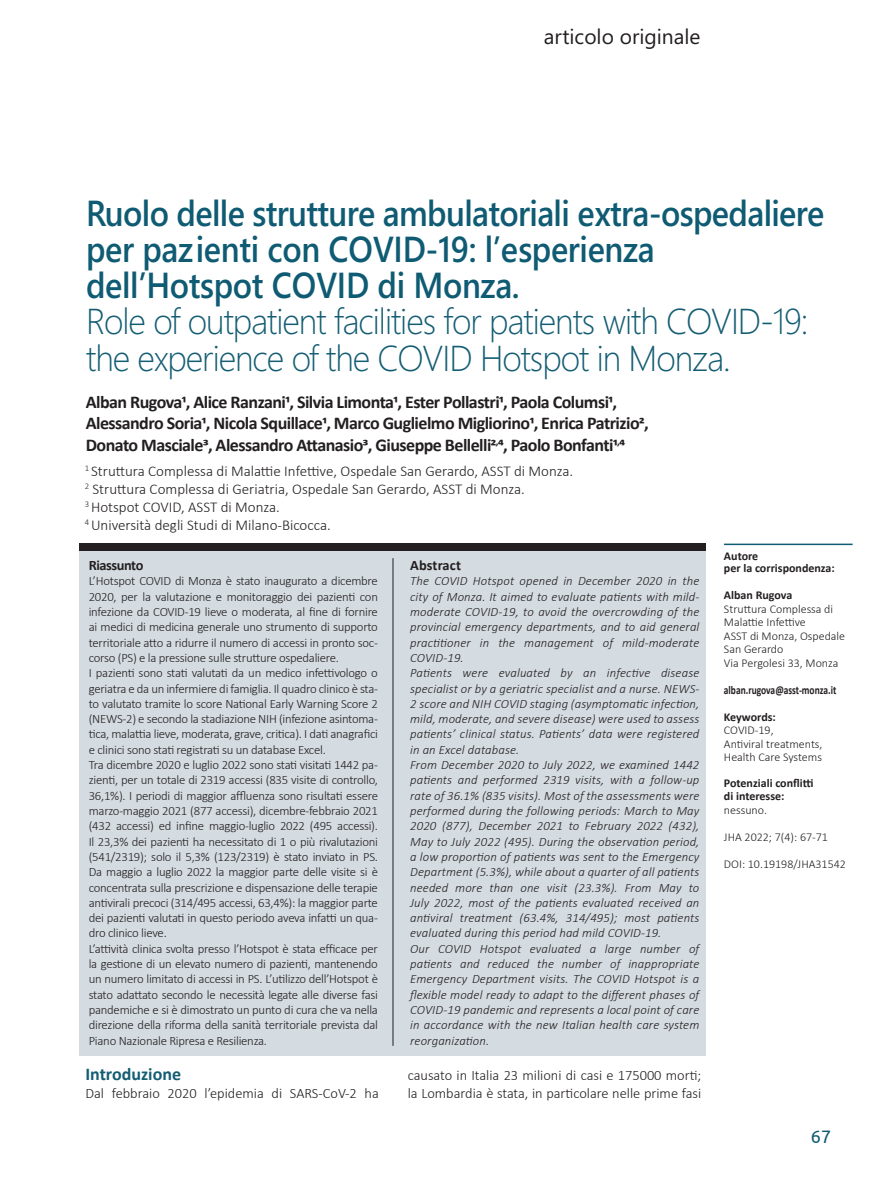
<style>
.page{position:relative;width:893px;height:1191px;background:#fff}
.page>*{position:absolute;margin:0;border:0;box-sizing:border-box;transform-origin:0 0}
.t1{font:600 36px/36px "Segoe WP";letter-spacing:-.015em;color:#0f5b73;scale:.9 1}
.t2{font:300 36px "Segoe WP";letter-spacing:-.03em;color:#145d73;scale:.96 1}
.t3{font:21px "Segoe WP";color:#231f20}
.t4{font:700 18px "Calibri";letter-spacing:-.03em;color:#231f20}
.t5{font:700 18px "Calibri";color:#145d73}
.t6{font:18px "Ubuntu";color:#0f5b73}
.t7{font:300 15px "Calibri";color:#231f20}
.t8{font:300 14.4px/18px "Calibri";color:#231f20}
.t9{font:700 14.4px "Calibri";letter-spacing:-.03em;color:#231f20}
.t10{font:700 14.4px "Calibri";letter-spacing:.01em;color:#231f20}
.t11{font:300 12.75px/15.3px "Calibri";letter-spacing:-.02em;color:#231f20;text-align:justify}
.t12{font:italic 300 12.75px/15.3px "Calibri";letter-spacing:.01em;color:#231f20;text-align:justify}
.t13{font:300 12px/13.5px "Calibri";color:#231f20}
.t14{font:700 12px "Calibri";color:#231f20}
.t15{font:700 12px "Calibri";color:#231f20;scale:.79 1}
</style>
<div class="page">
<hr style="left:724px;top:543px;width:129px;height:2px;background:#0f5b73">
<div style="left:80px;top:544px;width:626px;height:511px;background:#d4dbe1"></div>
<hr style="left:393px;top:558px;width:1px;height:487px;background:#231f20">
<div style="left:80px;top:543px;width:626px;height:8px;background:#231f20"></div>
<p class="t3" style="left:544px;top:22px;width:158px">articolo originale</p>
<p class="t1" style="left:86px;top:194px;width:822px">Ruolo delle strutture ambulatoriali extra-ospedaliere per pazienti con COVID-19: l’esperienza</p>
<p class="t1" style="left:86px;top:266px;width:483px">dell’Hotspot COVID di Monza.</p>
<p class="t2" style="left:86px;top:297px;width:754px">Role of outpatient facilities for patients with COVID-19:</p>
<p class="t2" style="left:86px;top:333px;width:673px">the experience of the COVID Hotspot in Monza.</p>
<p class="t4" style="left:86px;top:389px;width:533px">Alban Rugova1, Alice Ranzani1, Silvia Limonta1, Ester Pollastri1, Paola Columsi1,</p>
<p class="t4" style="left:86px;top:410px;width:564px">Alessandro Soria1, Nicola Squillace1, Marco Guglielmo Migliorino1, Enrica Patrizio2,</p>
<p class="t4" style="left:86px;top:432px;width:541px">Donato Masciale3, Alessandro Attanasio3, Giuseppe Bellelli2<sup>,</sup>4, Paolo Bonfanti1<sup>,</sup>4</p>
<p class="t7" style="left:85px;top:462px;width:490px"><sup>1</sup> Struttura Complessa di Malattie Infettive, Ospedale San Gerardo, ASST di Monza.</p>
<p class="t7" style="left:85px;top:480px;width:442px"><sup>2</sup> Struttura Complessa di Geriatria, Ospedale San Gerardo, ASST di Monza.</p>
<p class="t7" style="left:85px;top:498px;width:197px"><sup>3</sup> Hotspot COVID, ASST di Monza.</p>
<p class="t7" style="left:85px;top:516px;width:248px"><sup>4</sup> Università degli Studi di Milano-Bicocca.</p>
<p class="t9" style="left:89px;top:555px;width:56px">Riassunto</p>
<p class="t11" style="left:89px;top:573px;width:291px">L’Hotspot COVID di Monza è stato inaugurato a dicembre 2020, per la valutazione e monitoraggio dei pazienti con infezione da COVID-19 lieve o moderata, al fine di fornire ai medici di medicina generale uno strumento di supporto territoriale atto a ridurre il numero di accessi in pronto soc&shy;corso (PS) e la pressione sulle strutture ospedaliere.</p>
<p class="t11" style="left:89px;top:665px;width:291px">I pazienti sono stati valutati da un medico infettivologo o geriatra e da un infermiere di famiglia. Il quadro clinico è sta&shy;to valutato tramite lo score National Early Warning Score 2 (NEWS-2) e secondo la stadiazione NIH (infezione asintoma&shy;tica, malattia lieve, moderata, grave, critica). I dati anagrafici e clinici sono stati registrati su un database Excel.</p>
<p class="t11" style="left:89px;top:757px;width:291px">Tra dicembre 2020 e luglio 2022 sono stati visitati 1442 pa&shy;zienti, per un totale di 2319 accessi (835 visite di controllo, 36,1%). I periodi di maggior affluenza sono risultati essere marzo-maggio 2021 (877 accessi), dicembre-febbraio 2021 (432 accessi) ed infine maggio-luglio 2022 (495 accessi).<br>Il 23,3% dei pazienti ha necessitato di 1 o più rivalutazioni (541/2319); solo il 5,3% (123/2319) è stato inviato in PS.<br>Da maggio a luglio 2022 la maggior parte delle visite si è concentrata sulla prescrizione e dispensazione delle terapie antivirali precoci (314/495 accessi, 63,4%): la maggior parte dei pazienti valutati in questo periodo aveva infatti un qua&shy;dro clinico lieve.</p>
<p class="t11" style="left:89px;top:940px;width:291px">L’attività clinica svolta presso l’Hotspot è stata efficace per la gestione di un elevato numero di pazienti, mantenendo un numero limitato di accessi in PS. L’utilizzo dell’Hotspot è stato adattato secondo le necessità legate alle diverse fasi pandemiche e si è dimostrato un punto di cura che va nella direzione della riforma della sanità territoriale prevista dal Piano Nazionale Ripresa e Resilienza.</p>
<p class="t5" style="left:85px;top:1061px;width:97px">Introduzione</p>
<p class="t8" style="left:85px;top:1084px;width:295px">Dal febbraio 2020 l’epidemia di SARS-CoV-2 ha</p>
<p class="t10" style="left:410px;top:555px;width:52px">Abstract</p>
<p class="t12" style="left:410px;top:573px;width:291px">The COVID Hotspot opened in December 2020 in the city of Monza. It aimed to evaluate patients with mild&shy;moderate COVID-19, to avoid the overcrowding of the provincial emergency departments, and to aid general practitioner in the management of mild-moderate COVID-19.</p>
<p class="t12" style="left:410px;top:665px;width:291px">Patients were evaluated by an infective disease specialist or by a geriatric specialist and a nurse. NEWS-2 score and NIH COVID staging (asymptomatic infection, mild, moderate, and severe disease) were used to assess patients’ clinical status. Patients’ data were registered in an Excel database.</p>
<p class="t12" style="left:410px;top:757px;width:291px">From December 2020 to July 2022, we examined 1442 patients and performed 2319 visits, with a follow-up rate of 36.1% (835 visits). Most of the assessments were performed during the following periods: March to May 2020 (877), December 2021 to February 2022 (432), May to July 2022 (495). During the observation period, a low proportion of patients was sent to the Emergency Department (5.3%), while about a quarter of all patients needed more than one visit (23.3%). From May to July 2022, most of the patients evaluated received an antiviral treatment (63.4%, 314/495); most patients evaluated during this period had mild COVID-19.</p>
<p class="t12" style="left:410px;top:940px;width:291px">Our COVID Hotspot evaluated a large number of patients and reduced the number of inappropriate Emergency Department visits. The COVID Hotspot is a flexible model ready to adapt to the different phases of COVID-19 pandemic and represents a local point of care in accordance with the new Italian health care system reorganization.</p>
<p class="t8" style="left:408px;top:1066px;width:295px">causato in Italia 23 milioni di casi e 175000 morti; la Lombardia è stata, in particolare nelle prime fasi</p>
<p class="t14" style="left:724px;top:548px;width:36px">Autore</p>
<p class="t14" style="left:724px;top:560px;width:112px">per la corrispondenza:</p>
<p class="t14" style="left:724px;top:587px;width:70px">Alban Rugova</p>
<p class="t13" style="left:724px;top:602px;width:111px">Struttura Complessa di<br>Malattie Infettive</p>
<p class="t13" style="left:724px;top:629px;width:123px">ASST di Monza, Ospedale<br>San Gerardo</p>
<p class="t13" style="left:724px;top:656px;width:116px">Via Pergolesi 33, Monza</p>
<p class="t15" style="left:724px;top:681px;width:144px">alban.rugova@asst-monza.it</p>
<p class="t14" style="left:724px;top:708px;width:53px">Keywords:</p>
<p class="t13" style="left:724px;top:723px;width:51px">COVID-19,</p>
<p class="t13" style="left:724px;top:737px;width:100px">Antiviral treatments,</p>
<p class="t13" style="left:724px;top:750px;width:100px">Health Care Systems</p>
<p class="t14" style="left:724px;top:774px;width:91px">Potenziali conflitti</p>
<p class="t14" style="left:724px;top:788px;width:62px">di interesse:</p>
<p class="t13" style="left:724px;top:803px;width:45px">nessuno.</p>
<p class="t13" style="left:724px;top:830px;width:106px">JHA 2022; 7(4): 67-71</p>
<p class="t13" style="left:724px;top:857px;width:123px">DOI: 10.19198/JHA31542</p>
<p class="t6" style="left:811px;top:1125px;width:22px">67</p>
</div>
